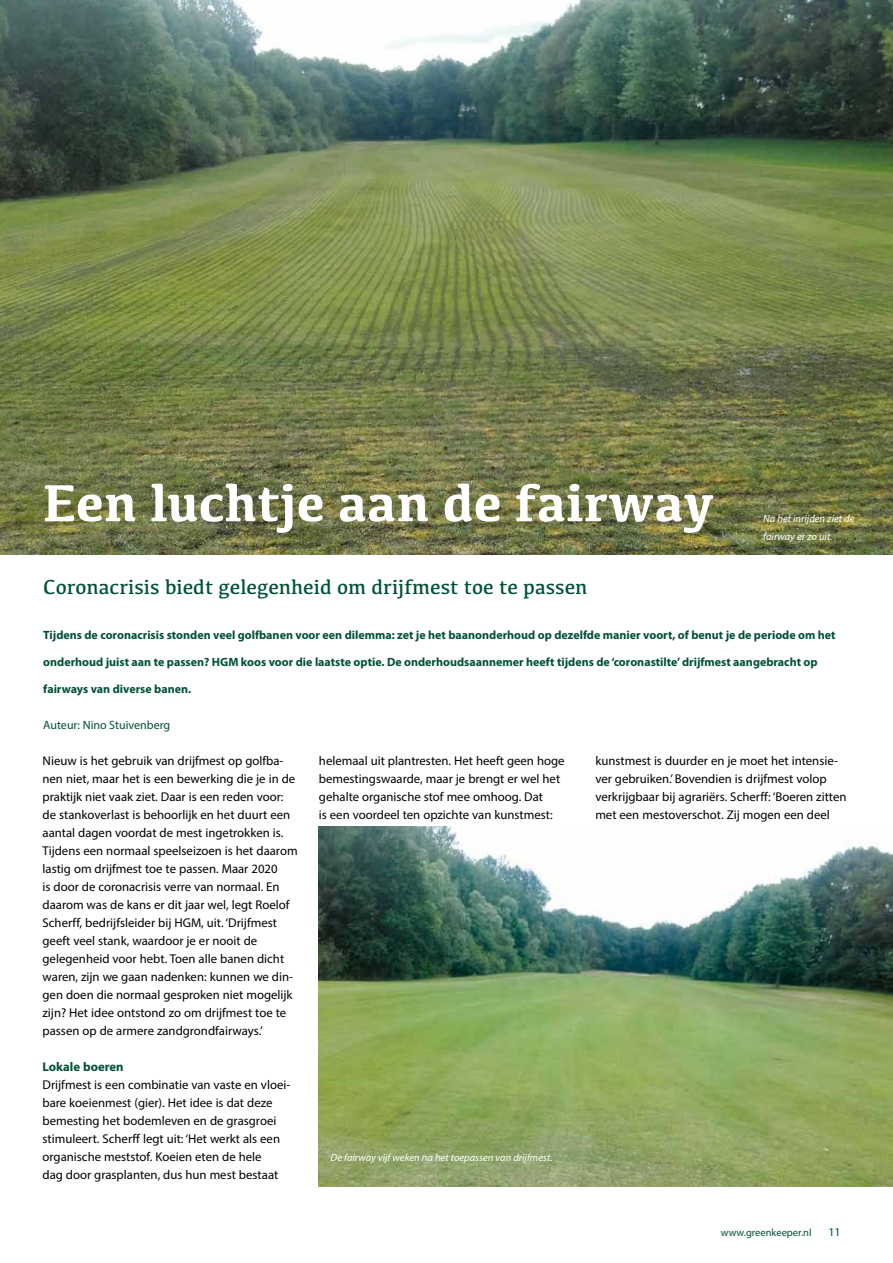
<style>
.page{position:relative;width:893px;height:1263px;background:#fff}
.page>*{position:absolute;margin:0;border:0;box-sizing:border-box;transform-origin:0 0}
.t1{font:700 54px "Kefa";color:#fff}
.t2{font:21px "Kefa";color:#005139}
.t3{font:12.75px/18px "Myriad Pro";color:#000}
.t4{font:700 12.75px "Myriad Pro";color:#005139}
.t5{font:700 12px "Myriad Pro";color:#005139}
.t6{font:12px "Myriad Pro";color:#005139}
.t7{font:italic 10.5px/18px "Myriad Pro";color:#fff}
.t8{font:10.5px "Myriad Pro";color:#005139}
</style>
<div class="page">
<img style="left:0;top:0;width:893px;height:554px">
<img style="left:319px;top:826px;width:574px;height:360px">
<h1 class="t1" style="left:43px;top:467px;width:673px">Een luchtje aan de fairway</h1>
<p class="t7" style="left:763px;top:509px;width:93px">Na het inrijden ziet de fairway er zo uit.</p>
<h2 class="t2" style="left:43px;top:574px;width:546px">Coronacrisis biedt gelegenheid om drijfmest toe te passen</h2>
<p class="t5" style="left:43px;top:627px;width:794px">Tijdens de coronacrisis stonden veel golfbanen voor een dilemma: zet je het baanonderhoud op dezelfde manier voort, of benut je de periode om het</p>
<p class="t5" style="left:43px;top:654px;width:776px">onderhoud juist aan te passen? HGM koos voor die laatste optie. De onderhoudsaannemer heeft tijdens de ‘coronastilte’ drijfmest aangebracht op</p>
<p class="t5" style="left:43px;top:681px;width:150px">fairways van diverse banen.</p>
<p class="t6" style="left:43px;top:718px;width:128px">Auteur: Nino Stuivenberg</p>
<p class="t3" style="left:43px;top:752px;width:257px">Nieuw is het gebruik van drijfmest op golfba&shy;nen niet, maar het is een bewerking die je in de praktijk niet vaak ziet. Daar is een reden voor: de stankoverlast is behoorlijk en het duurt een aantal dagen voordat de mest ingetrokken is.<br>Tijdens een normaal speelseizoen is het daarom lastig om drijfmest toe te passen. Maar 2020<br>is door de coronacrisis verre van normaal. En daarom was de kans er dit jaar wel, legt Roelof Scherff, bedrijfsleider bij HGM, uit. ‘Drijfmest geeft veel stank, waardoor je er nooit de gelegenheid voor hebt. Toen alle banen dicht waren, zijn we gaan nadenken: kunnen we din&shy;gen doen die normaal gesproken niet mogelijk zijn? Het idee ontstond zo om drijfmest toe te passen op de armere zandgrondfairways.’</p>
<p class="t4" style="left:43px;top:1058px;width:83px">Lokale boeren</p>
<p class="t3" style="left:43px;top:1076px;width:249px">Drijfmest is een combinatie van vaste en vloei&shy;bare koeienmest (gier). Het idee is dat deze bemesting het bodemleven en de grasgroei stimuleert. Scherff legt uit: ‘Het werkt als een organische meststof. Koeien eten de hele<br>dag door grasplanten, dus hun mest bestaat</p>
<p class="t3" style="left:319px;top:752px;width:247px">helemaal uit plantresten. Het heeft geen hoge bemestingswaarde, maar je brengt er wel het gehalte organische stof mee omhoog. Dat<br>is een voordeel ten opzichte van kunstmest:</p>
<p class="t3" style="left:595px;top:752px;width:253px">kunstmest is duurder en je moet het intensie&shy;ver gebruiken.’ Bovendien is drijfmest volop verkrijgbaar bij agrariërs. Scherff: ‘Boeren zitten met een mestoverschot. Zij mogen een deel</p>
<p class="t7" style="left:330px;top:1148px;width:224px">De fairway vijf weken na het toepassen van drijfmest.</p>
<p class="t8" style="left:721px;top:1226px;width:92px">www.greenkeeper.nl</p>
<p class="t6" style="left:828px;top:1224px;width:14px">11</p>
</div>
